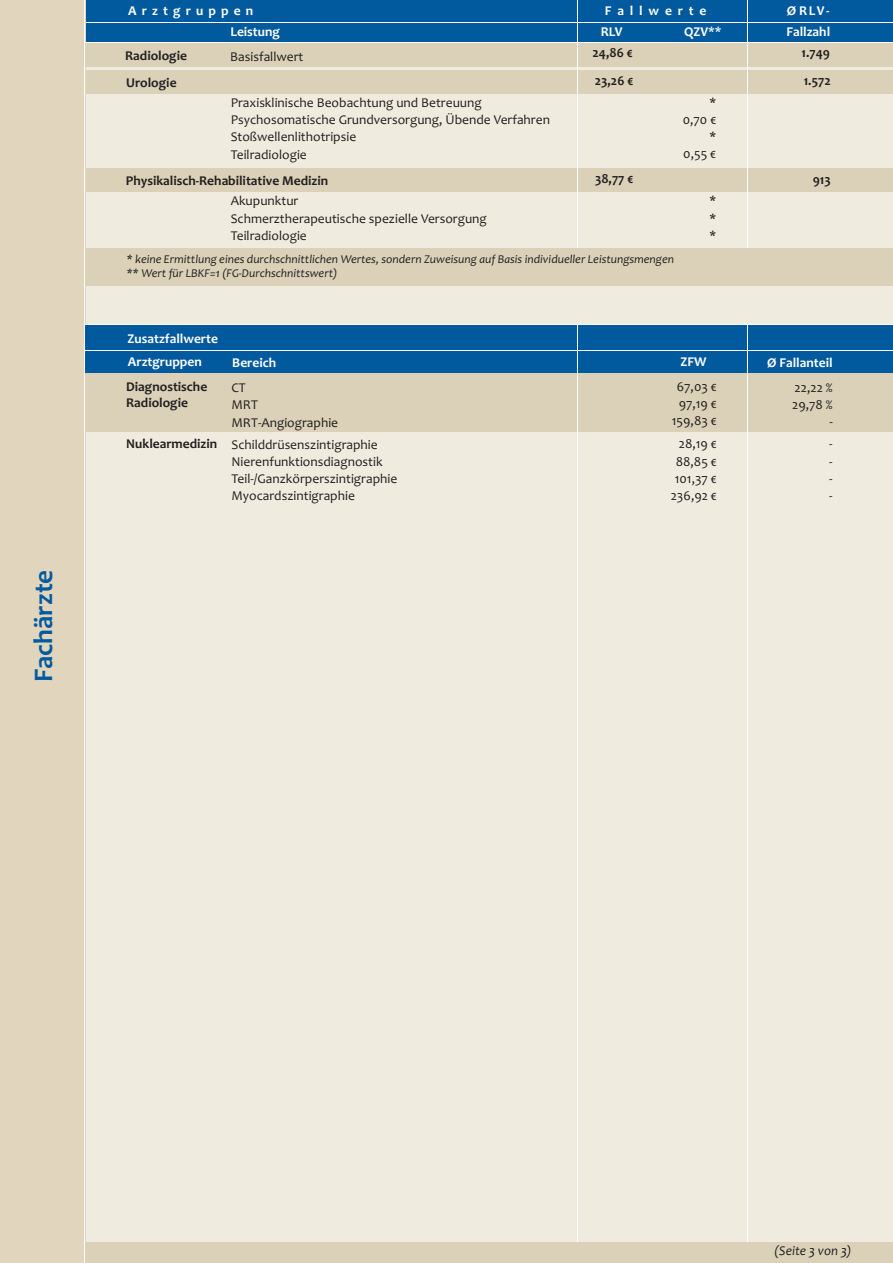
<style>
.page{position:relative;width:893px;height:1263px;background:#fff}
.page>*{position:absolute;margin:0;border:0;box-sizing:border-box;transform-origin:0 0}
.t1{font:700 27px "Candara";color:#015a9d}
.t2{font:13.5px/17.2px "Candara";color:#231f20}
.t3{font:700 13.5px/16.5px "Candara";color:#231f20}
.t4{font:700 13.5px/23.5px "Candara";color:#fff}
.t5{font:italic 13.5px "Candara";color:#231f20}
.t6{font:700 13.5px "Candara";letter-spacing:.38em;color:#fff}
.t7{font:700 13.5px "Candara";letter-spacing:.435em;color:#fff}
.t8{font:italic 12px/14.5px "Candara";color:#231f20}
</style>
<div class="page">
<div style="left:84px;top:42px;width:809px;height:1221px;background:#efecdf"></div>
<div style="left:85px;top:0;width:808px;height:42px;background:#015a9d"></div>
<hr style="left:83px;top:22px;width:810px;height:1px;background:#fff">
<div style="left:84px;top:169px;width:809px;height:23px;background:#dad1b8"></div>
<div style="left:84px;top:70px;width:809px;height:24px;background:#dad1b8"></div>
<div style="left:0;top:0;width:85px;height:1263px;background:#e1d5bd"></div>
<div style="left:84px;top:43px;width:809px;height:23px;background:#dad1b8"></div>
<div style="left:85px;top:325px;width:808px;height:52px;background:#015a9d"></div>
<hr style="left:85px;top:42px;width:808px;height:1px;background:#fff">
<div style="left:84px;top:374px;width:809px;height:58px;background:#dad1b8"></div>
<hr style="left:747px;top:0;width:1px;height:254px;background:#fff">
<hr style="left:577px;top:0;width:1px;height:254px;background:#fff">
<div style="left:84px;top:248px;width:809px;height:37px;background:#dad1b8"></div>
<hr style="left:577px;top:325px;width:1px;height:917px;background:#fff">
<hr style="left:85px;top:350px;width:808px;height:1px;background:#fff">
<hr style="left:747px;top:325px;width:1px;height:917px;background:#fff">
<div style="left:84px;top:1242px;width:809px;height:21px;background:#dad1b8"></div>
<hr style="left:84px;top:0;width:1px;height:1263px;background:#fff">
<hr style="left:85px;top:325px;width:808px;height:1px;background:#fff">
<h1 class="t1" style="left:33px;top:682px;width:114px;rotate:-90deg">Fachärzte</h1>
<p class="t6" style="left:128px;top:5px;width:127px">Arztgruppen</p>
<p class="t7" style="left:605px;top:5px;width:103px">Fallwerte</p>
<p class="t4" style="left:787px;top:0;width:44px">Ø RLV-</p>
<p class="t4" style="left:230px;top:21px;width:51px">Leistung</p>
<p class="t4" style="left:601px;top:21px;width:23px">RLV</p>
<p class="t4" style="left:684px;top:21px;width:39px">QZV**</p>
<p class="t4" style="left:786px;top:21px;width:45px">Fallzahl</p>
<p class="t3" style="left:125px;top:48px;width:63px">Radiologie</p>
<p class="t2" style="left:230px;top:49px;width:75px">Basisfallwert</p>
<p class="t3" style="left:592px;top:46px;width:42px">24,86 €</p>
<p class="t3" style="left:801px;top:46px;width:30px">1.749</p>
<p class="t3" style="left:126px;top:76px;width:52px">Urologie</p>
<p class="t3" style="left:595px;top:74px;width:40px">23,26 €</p>
<p class="t3" style="left:804px;top:74px;width:29px">1.572</p>
<p class="t2" style="left:231px;top:95px;width:253px">Praxisklinische Beobachtung und Betreuung</p>
<p class="t2" style="left:231px;top:130px;width:127px">Stoßwellenlithotripsie<br>Teilradiologie</p>
<p class="t2" style="left:683px;top:95px;width:35px;text-align:right">*<br>0,70 € *<br>0,55 €</p>
<p class="t2" style="left:231px;top:112px;width:321px">Psychosomatische Grundversorgung, Übende Verfahren</p>
<p class="t3" style="left:126px;top:174px;width:204px">Physikalisch-Rehabilitative Medizin</p>
<p class="t3" style="left:595px;top:171px;width:40px">38,77 €</p>
<p class="t3" style="left:813px;top:172px;width:20px">913</p>
<p class="t2" style="left:231px;top:194px;width:258px">Akupunktur<br>Schmerztherapeutische spezielle Versorgung<br>Teilradiologie</p>
<p class="t2" style="left:709px;top:194px;width:8px;text-align:justify">* * *</p>
<p class="t8" style="left:127px;top:253px;width:549px">* keine Ermittlung eines durchschnittlichen Wertes, sondern Zuweisung auf Basis individueller Leistungsmengen ** Wert für LBKF=1 (FG-Durchschnittswert)</p>
<p class="t4" style="left:128px;top:328px;width:92px">Zusatzfallwerte<br>Arztgruppen</p>
<p class="t3" style="left:126px;top:379px;width:83px">Diagnostische<br>Radiologie</p>
<p class="t3" style="left:126px;top:436px;width:92px">Nuklearmedizin</p>
<p class="t4" style="left:232px;top:352px;width:45px">Bereich</p>
<p class="t4" style="left:680px;top:352px;width:27px">ZFW</p>
<p class="t4" style="left:767px;top:352px;width:67px">Ø Fallanteil</p>
<p class="t2" style="left:672px;top:379px;width:47px;text-align:center">67,03 €<br>97,19 €<br>159,83 €</p>
<p class="t2" style="left:231px;top:380px;width:108px">CT<br>MRT<br>MRT-Angiographie</p>
<p class="t2" style="left:792px;top:380px;width:42px;text-align:right">22,22 %<br>29,78 % -</p>
<p class="t2" style="left:231px;top:437px;width:167px">Schilddrüsenszintigraphie<br>Nierenfunktionsdiagnostik<br>Teil-/Ganzkörperszintigraphie<br>Myocardszintigraphie</p>
<p class="t2" style="left:829px;top:437px;width:5px;text-align:justify">- - - -</p>
<p class="t2" style="left:671px;top:437px;width:48px;text-align:center">28,19 €<br>88,85 €<br>101,37 €<br>236,92 €</p>
<p class="t5" style="left:775px;top:1245px;width:78px">(Seite 3 von 3)</p>
</div>
